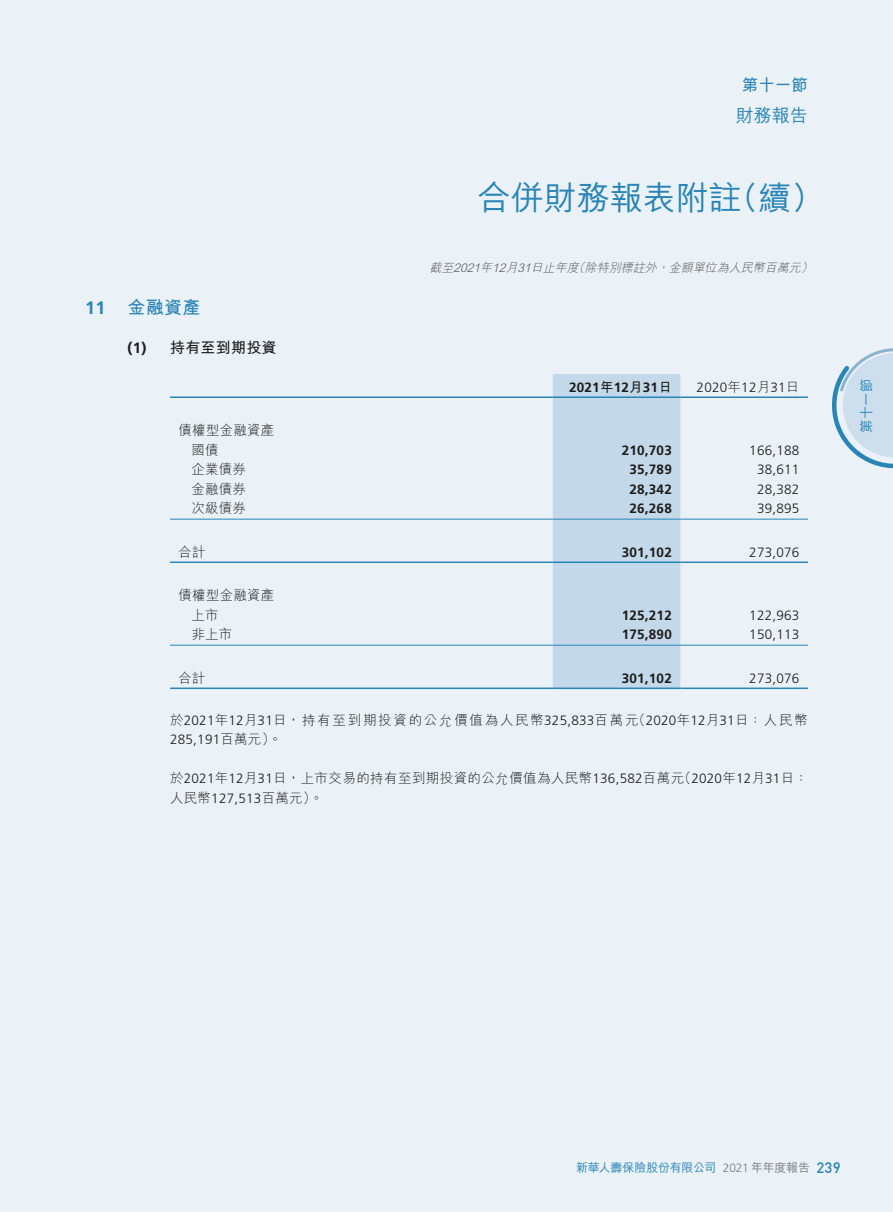
<style>
.page{position:relative;width:893px;height:1212px;background:#eaf1f7}
.page>*{position:absolute;margin:0;border:0;box-sizing:border-box;transform-origin:0 0}
.t1{font:500 33px "M Hei HK";color:#2985b5}
.t2{font:700 18px "M Hei HK";color:#2985b5}
.t3{font:500 18px "M Hei HK";color:#2985b5}
.t4{font:700 16.5px "M Hei HK";color:#2985b5}
.t5{font:700 15px "M Hei HK";letter-spacing:.015em;color:#1c1c1b}
.t6{font:300 13.5px/19.5px "M Hei HK";letter-spacing:.03em;color:#1c1c1b}
.t7{font:300 13.5px "Frutiger LT Std";letter-spacing:.015em;color:#1c1c1b}
.t8{font:700 13.5px "Frutiger LT Std";letter-spacing:.015em;color:#1c1c1b}
.t9{font:300 13.5px "M Hei HK";letter-spacing:.13em;color:#1c1c1b}
.t10{font:500 13.5px "M Hei HK";color:#2985b5}
.t11{font:italic 300 12px "M Hei HK";color:#575756}
.t12{font:500 12px "M Hei HK";letter-spacing:-.02em;color:#2985b5}
.s1{font-family:"Frutiger LT Std"}
.s2{font-family:"M Hei HK"}
.s3{font-family:"Frutiger LT Std";font-weight:300;color:#7c7b7b}
.s4{color:#7c7b7b}
.s5{font-family:"DIN";font-size:15px}
</style>
<div class="page">
<svg style="left:832px;top:348px;width:61px;height:121px"></svg>
<div style="left:553px;top:374px;width:127px;height:313px;background:#c3d8e8"></div>
<hr style="left:170px;top:396px;width:383px;height:2px;background:#2985b5">
<hr style="left:553px;top:396px;width:127px;height:2px;background:#2985b5">
<hr style="left:680px;top:396px;width:128px;height:2px;background:#2985b5">
<hr style="left:170px;top:519px;width:383px;height:1px;background:#2985b5">
<hr style="left:553px;top:519px;width:127px;height:1px;background:#2985b5">
<hr style="left:680px;top:519px;width:128px;height:1px;background:#2985b5">
<hr style="left:170px;top:561px;width:383px;height:2px;background:#2985b5">
<hr style="left:553px;top:561px;width:127px;height:2px;background:#2985b5">
<hr style="left:680px;top:561px;width:128px;height:2px;background:#2985b5">
<hr style="left:170px;top:645px;width:383px;height:1px;background:#2985b5">
<hr style="left:553px;top:645px;width:127px;height:1px;background:#2985b5">
<hr style="left:680px;top:645px;width:128px;height:1px;background:#2985b5">
<hr style="left:170px;top:687px;width:383px;height:2px;background:#2985b5">
<hr style="left:553px;top:687px;width:127px;height:2px;background:#2985b5">
<hr style="left:680px;top:687px;width:128px;height:2px;background:#2985b5">
<p class="t4" style="left:742px;top:73px;width:67px">第十一節</p>
<h2 class="t3" style="left:736px;top:103px;width:73px">財務報告</h2>
<h1 class="t1" style="left:478px;top:174px;width:348px">合併財務報表附註（續）</h1>
<h2 class="t2" style="left:85px;top:294px;width:117px"><span class="s1">11</span> 金融資產</h2>
<p class="t5" style="left:128px;top:336px;width:151px"><span class="s1">(1)</span> 持有至到期投資</p>
<p class="t6" style="left:191px;top:420px;width:85px;text-indent:-13px">債權型金融資產國債</p>
<p class="t11" style="left:429px;top:259px;width:389px">截至2021年12月31日止年度（除特別標註外，金額單位為人民幣百萬元）</p>
<p class="t8" style="left:569px;top:379px;width:104px">2021<span class="s2">年</span>12<span class="s2">月</span>31<span class="s2">日</span></p>
<p class="t7" style="left:697px;top:379px;width:104px">2020<span class="s2">年</span>12<span class="s2">月</span>31<span class="s2">日</span></p>
<p class="t8" style="left:622px;top:442px;width:52px">210,703</p>
<p class="t7" style="left:749px;top:442px;width:52px">166,188</p>
<p class="t6" style="left:191px;top:459px;width:56px">企業債券</p>
<p class="t8" style="left:629px;top:462px;width:44px">35,789</p>
<p class="t7" style="left:757px;top:462px;width:44px">38,611</p>
<p class="t6" style="left:191px;top:478px;width:56px">金融債券</p>
<p class="t8" style="left:629px;top:481px;width:44px">28,342</p>
<p class="t7" style="left:757px;top:481px;width:44px">28,382</p>
<p class="t6" style="left:191px;top:498px;width:56px">次級債券</p>
<p class="t8" style="left:629px;top:501px;width:44px">26,268</p>
<p class="t7" style="left:757px;top:501px;width:44px">39,895</p>
<p class="t6" style="left:179px;top:542px;width:29px">合計</p>
<p class="t8" style="left:622px;top:544px;width:52px">301,102</p>
<p class="t7" style="left:749px;top:544px;width:52px">273,076</p>
<p class="t6" style="left:191px;top:585px;width:85px;text-indent:-13px">債權型金融資產上市</p>
<p class="t8" style="left:622px;top:607px;width:52px">125,212</p>
<p class="t7" style="left:749px;top:607px;width:52px">122,963</p>
<p class="t6" style="left:191px;top:624px;width:42px">非上市</p>
<p class="t8" style="left:622px;top:627px;width:52px">175,890</p>
<p class="t7" style="left:749px;top:627px;width:52px">150,113</p>
<p class="t6" style="left:179px;top:668px;width:29px">合計</p>
<p class="t8" style="left:622px;top:670px;width:52px">301,102</p>
<p class="t7" style="left:749px;top:670px;width:52px">273,076</p>
<p class="t9" style="left:170px;top:710px;width:639px">於<span class="s1">2021</span>年<span class="s1">12</span>月<span class="s1">31</span>日，持有至到期投資的公允價值為人民幣<span class="s1">325,833</span>百萬元（<span class="s1">2020</span>年<span class="s1">12</span>月<span class="s1">31</span>日：人民幣</p>
<p class="t7" style="left:170px;top:732px;width:114px">285,191<span class="s2">百萬元）。</span></p>
<p class="t6" style="left:170px;top:768px;width:639px">於<span class="s1">2021</span>年<span class="s1">12</span>月<span class="s1">31</span>日，上市交易的持有至到期投資的公允價值為人民幣<span class="s1">136,582</span>百萬元（<span class="s1">2020</span>年<span class="s1">12</span>月<span class="s1">31</span>日：人民幣<span class="s1">127,513</span>百萬元）。</p>
<p class="t10" style="left:857px;top:433px;width:55px;rotate:-90deg">第十一節</p>
<p class="t12" style="left:576px;top:1158px;width:266px">新華人壽保險股份有限公司 <span class="s3">2021</span> <span class="s4">年年度報告</span> <span class="s5">239</span></p>
</div>
